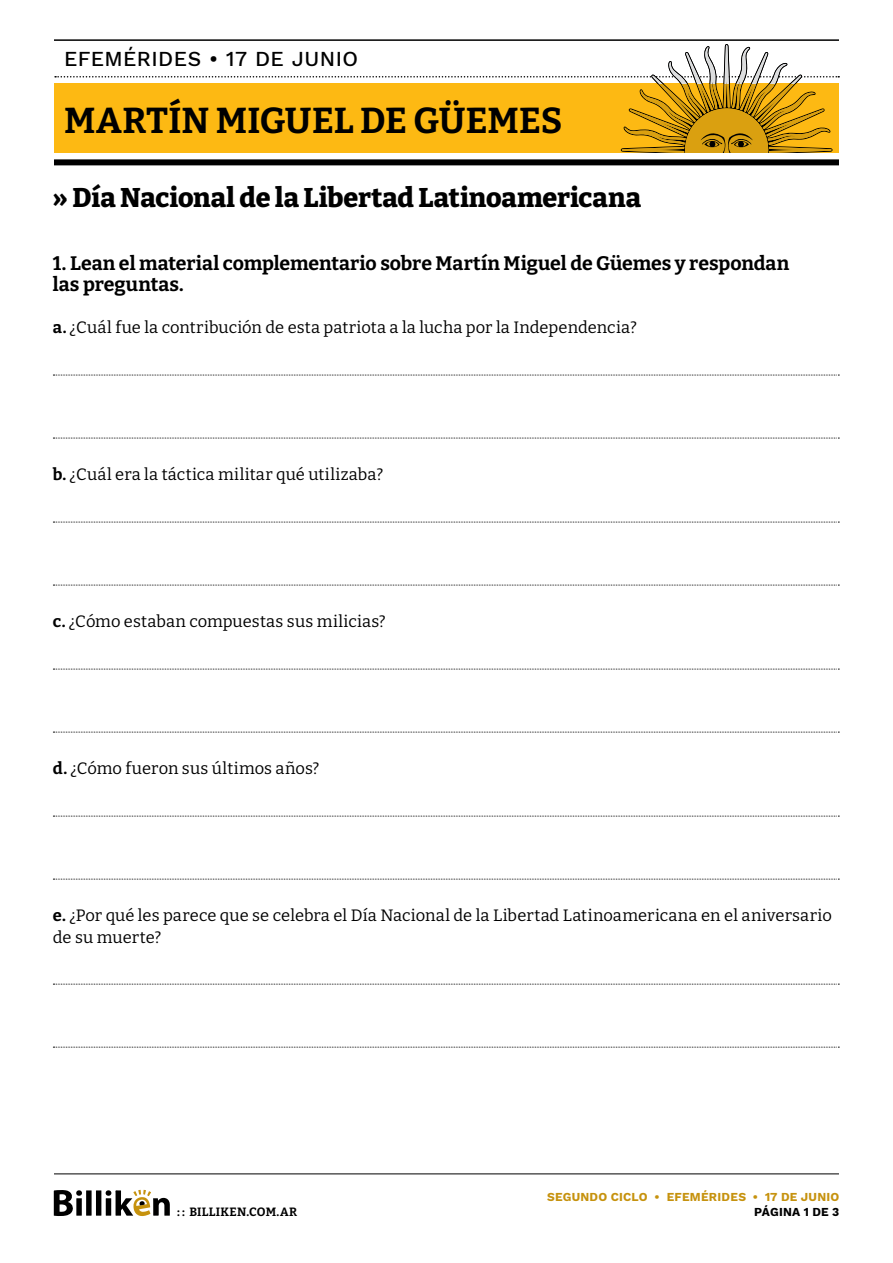
<style>
.page{position:relative;width:893px;height:1263px;background:#fff}
.page>*{position:absolute;margin:0;border:0;box-sizing:border-box;transform-origin:0 0}
.t1{font:700 36px "Bitter";letter-spacing:-.005em;color:#000}
.t2{font:800 27px "Bitter";letter-spacing:-.005em;color:#000}
.t3{font:500 21px "Work Sans";letter-spacing:.02em;color:#000}
.t4{font:700 19.5px/21px "Bitter";color:#000}
.t5{font:16.5px/21px "Bitter";letter-spacing:.005em;color:#000}
.t6{font:700 12px "Work Sans";letter-spacing:.02em;color:#c6920e}
.t7{font:700 12px "Bitter";letter-spacing:.02em;color:#000}
.t8{font:700 12px "Work Sans";letter-spacing:.02em;color:#000}
.s1{font-weight:700}
</style>
<div class="page">
<hr style="left:54px;top:39px;width:785px;height:2px;background:#000">
<svg style="left:54px;top:1190px;width:116px;height:26px"></svg>
<hr style="left:54px;top:1173px;width:785px;height:1px;background:#000">
<div style="left:54px;top:159px;width:785px;height:6px;background:#000"></div>
<svg style="left:55px;top:44px;width:784px;height:116px"></svg>
<svg style="left:53px;top:375px;width:786px;height:1px"></svg>
<svg style="left:53px;top:438px;width:786px;height:1px"></svg>
<svg style="left:53px;top:522px;width:786px;height:1px"></svg>
<svg style="left:53px;top:585px;width:786px;height:1px"></svg>
<svg style="left:53px;top:669px;width:786px;height:1px"></svg>
<svg style="left:53px;top:732px;width:786px;height:1px"></svg>
<svg style="left:53px;top:816px;width:786px;height:1px"></svg>
<svg style="left:53px;top:879px;width:786px;height:1px"></svg>
<svg style="left:53px;top:984px;width:786px;height:1px"></svg>
<svg style="left:53px;top:1047px;width:786px;height:1px"></svg>
<p class="t3" style="left:64px;top:43px;width:296px">EFEMÉRIDES • 17 DE JUNIO</p>
<h1 class="t1" style="left:64px;top:98px;width:500px">MARTÍN MIGUEL DE GÜEMES</h1>
<h2 class="t2" style="left:53px;top:181px;width:590px">» Día Nacional de la Libertad Latinoamericana</h2>
<p class="t4" style="left:53px;top:253px;width:738px">1. Lean el material complementario sobre Martín Miguel de Güemes y respondan las preguntas.</p>
<p class="t5" style="left:53px;top:317px;width:585px"><span class="s1">a.</span> ¿Cuál fue la contribución de esta patriota a la lucha por la Independencia?</p>
<p class="t5" style="left:53px;top:464px;width:332px"><span class="s1">b.</span> ¿Cuál era la táctica militar qué utilizaba?</p>
<p class="t5" style="left:53px;top:611px;width:334px"><span class="s1">c.</span> ¿Cómo estaban compuestas sus milicias?</p>
<p class="t5" style="left:53px;top:758px;width:268px"><span class="s1">d.</span> ¿Cómo fueron sus últimos años?</p>
<p class="t5" style="left:53px;top:905px;width:780px"><span class="s1">e.</span> ¿Por qué les parece que se celebra el Día Nacional de la Libertad Latinoamericana en el aniversario de su muerte?</p>
<p class="t6" style="left:547px;top:1187px;width:294px">SEGUNDO CICLO • EFEMÉRIDES • 17 DE JUNIO</p>
<p class="t7" style="left:177px;top:1204px;width:121px">: : BILLIKEN.COM.AR</p>
<p class="t8" style="left:754px;top:1202px;width:87px">PÁGINA 1 DE 3</p>
</div>
